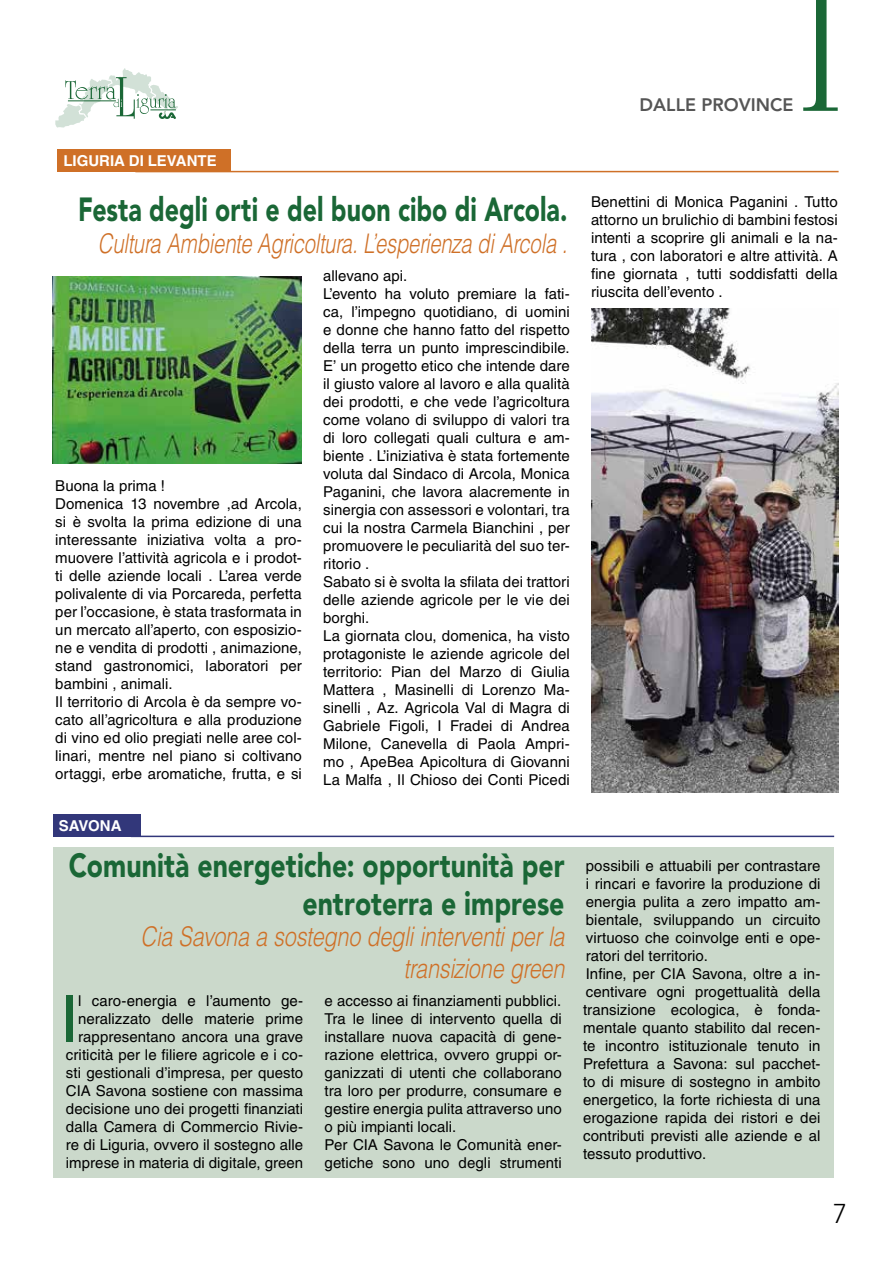
<style>
.page{position:relative;width:893px;height:1263px;background:#fff}
.page>*{position:absolute;margin:0;border:0;box-sizing:border-box;transform-origin:0 0}
.t1{font:65.1px "Helvetica LT Std";color:#1a6736}
.t2{font:900 33.15px/38.2px "Avenir LT Std";color:#1a6736;text-align:right;scale:.8 1}
.t3{font:900 33.15px "Avenir LT Std";color:#1a6736;scale:.75 1}
.t4{font:italic 300 27px/31.5px "Helvetica LT Std";letter-spacing:-.01em;color:#cf7027;text-align:right;scale:.8 1}
.t5{font:italic 300 27px "Helvetica LT Std";letter-spacing:-.01em;color:#cf7027;scale:.75 1}
.t6{font:300 27px "Avenir LT Std";color:#000}
.t7{font:800 18px "Avenir LT Std";color:#555}
.t8{font:15px/18px "Helvetica LT Std";letter-spacing:.005em;color:#000}
.t9{font:700 15px "Helvetica LT Std";color:#fff}
</style>
<div class="page">
<svg style="left:803px;top:0;width:35px;height:111px"></svg>
<svg style="left:55px;top:68px;width:123px;height:60px"></svg>
<div style="left:53px;top:814px;width:87px;height:23px;background:#32377a"></div>
<hr style="left:131px;top:836px;width:703px;height:1px;background:#32377a">
<div style="left:53px;top:847px;width:781px;height:331px;background:#cbd9cb"></div>
<img style="left:53px;top:277px;width:249px;height:186px">
<img style="left:592px;top:308px;width:247px;height:484px">
<div style="left:57px;top:150px;width:174px;height:22px;background:#cf7027"></div>
<hr style="left:135px;top:171px;width:704px;height:1px;background:#cf7027">
<p class="t7" style="left:640px;top:94px;width:155px">DALLE PROVINCE</p>
<p class="t9" style="left:63px;top:152px;width:155px">LIGURIA DI LEVANTE</p>
<h2 class="t3" style="left:78px;top:190px;width:654px">Festa degli orti e del buon cibo di Arcola.</h2>
<h3 class="t5" style="left:98px;top:226px;width:627px">Cultura Ambiente Agricoltura. L’esperienza di Arcola .</h3>
<p class="t8" style="left:55px;top:477px;width:248px">Buona la prima !<br>Domenica 13 novembre ,ad Arcola, si è svolta la prima edizione di una interessante iniziativa volta a pro&shy;muovere l’attività agricola e i prodot&shy;ti delle aziende locali . L’area verde polivalente di via Porcareda, perfetta per l’occasione, è stata trasformata in un mercato all’aperto, con esposizio&shy;ne e vendita di prodotti , animazione, stand gastronomici, laboratori per bambini , animali.<br>Il territorio di Arcola è da sempre vo&shy;cato all’agricoltura e alla produzione di vino ed olio pregiati nelle aree col&shy;linari, mentre nel piano si coltivano ortaggi, erbe aromatiche, frutta, e si</p>
<p class="t9" style="left:59px;top:817px;width:64px">SAVONA</p>
<p class="t8" style="left:323px;top:266px;width:248px">allevano api.<br>L’evento ha voluto premiare la fati&shy;ca, l’impegno quotidiano, di uomini e donne che hanno fatto del rispetto della terra un punto imprescindibile.<br>E’ un progetto etico che intende dare il giusto valore al lavoro e alla qualità dei prodotti, e che vede l’agricoltura come volano di sviluppo di valori tra di loro collegati quali cultura e am&shy;biente . L’iniziativa è stata fortemente voluta dal Sindaco di Arcola, Monica Paganini, che lavora alacremente in sinergia con assessori e volontari, tra cui la nostra Carmela Bianchini , per promuovere le peculiarità del suo ter&shy;ritorio .<br>Sabato si è svolta la sfilata dei trattori delle aziende agricole per le vie dei borghi.<br>La giornata clou, domenica, ha visto protagoniste le aziende agricole del territorio: Pian del Marzo di Giulia Mattera , Masinelli di Lorenzo Ma&shy;sinelli , Az. Agricola Val di Magra di Gabriele Figoli, I Fradei di Andrea Milone, Canevella di Paola Ampri&shy;mo , ApeBea Apicoltura di Giovanni La Malfa , Il Chioso dei Conti Picedi</p>
<h2 class="t2" style="left:69px;top:846px;width:621px">Comunità energetiche: opportunità per entroterra e imprese</h2>
<h3 class="t4" style="left:141px;top:921px;width:531px">Cia Savona a sostegno degli interventi per la transizione green</h3>
<p class="t8" style="left:66px;top:991px;width:239px;text-align:right">l caro-energia e l’aumento ge&shy;neralizzato delle materie prime rappresentano ancora una grave criticità per le filiere agricole e i co&shy;sti gestionali d’impresa, per questo CIA Savona sostiene con massima decisione uno dei progetti finanziati dalla Camera di Commercio Rivie&shy;re di Liguria, ovvero il sostegno alle imprese in materia di digitale, green</p>
<p class="t8" style="left:324px;top:991px;width:239px">e accesso ai finanziamenti pubblici.<br>Tra le linee di intervento quella di installare nuova capacità di gene&shy;razione elettrica, ovvero gruppi or&shy;ganizzati di utenti che collaborano tra loro per produrre, consumare e gestire energia pulita attraverso uno o più impianti locali.<br>Per CIA Savona le Comunità ener&shy;getiche sono uno degli strumenti</p>
<h1 class="t1" style="left:60px;top:981px;width:20px">I</h1>
<p class="t8" style="left:591px;top:193px;width:248px;text-align:justify">Benettini di Monica Paganini . Tutto attorno un brulichio di bambini festosi intenti a scoprire gli animali e la na&shy;tura , con laboratori e altre attività. A fine giornata , tutti soddisfatti della riuscita dell’evento .</p>
<p class="t8" style="left:583px;top:856px;width:239px">possibili e attuabili per contrastare i rincari e favorire la produzione di energia pulita a zero impatto am&shy;bientale, sviluppando un circuito virtuoso che coinvolge enti e ope&shy;ratori del territorio.<br>Infine, per CIA Savona, oltre a in&shy;centivare ogni progettualità della transizione ecologica, è fonda&shy;mentale quanto stabilito dal recen&shy;te incontro istituzionale tenuto in Prefettura a Savona: sul pacchet&shy;to di misure di sostegno in ambito energetico, la forte richiesta di una erogazione rapida dei ristori e dei contributi previsti alle aziende e al tessuto produttivo.</p>
<h3 class="t6" style="left:833px;top:1198px;width:16px">7</h3>
</div>
